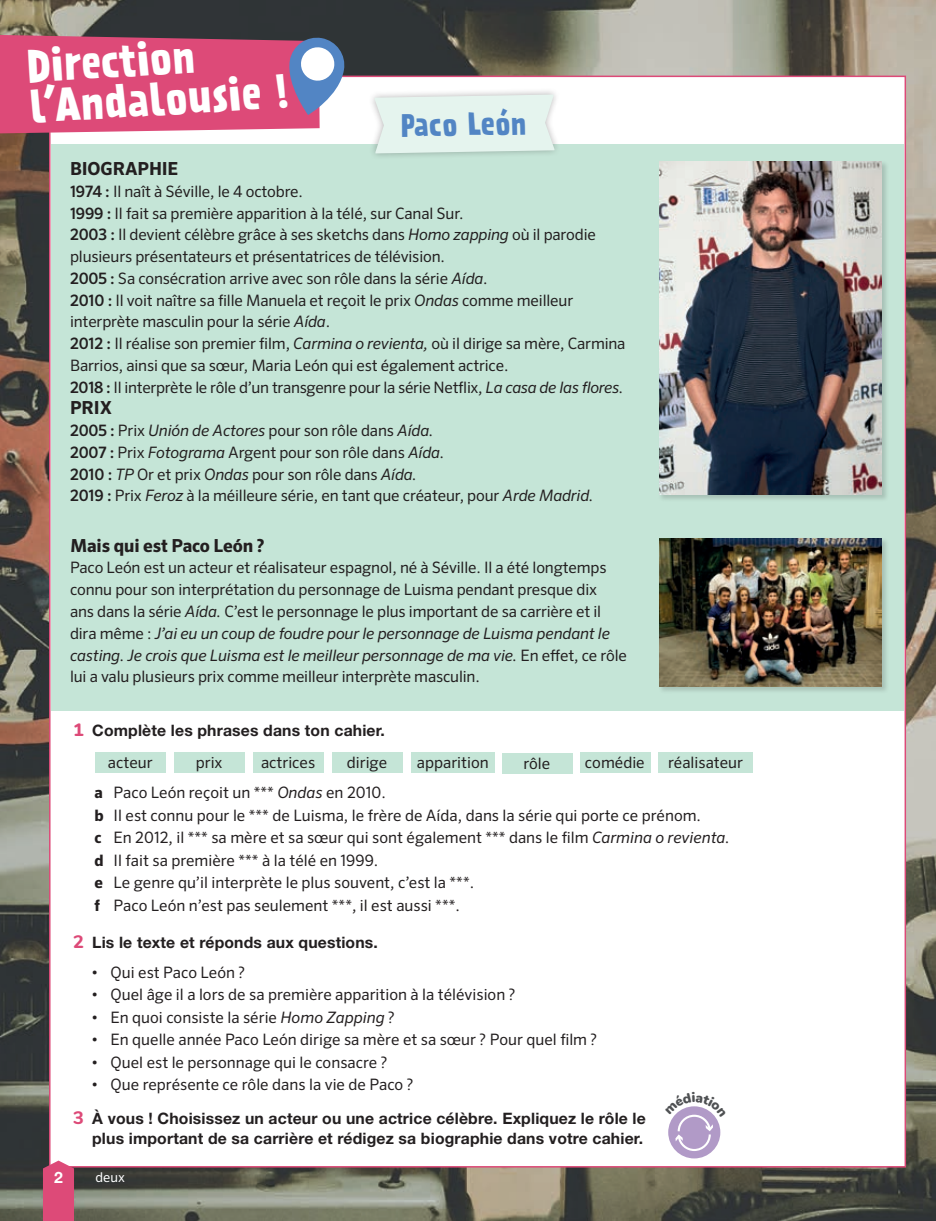
<style>
.page{position:relative;width:936px;height:1221px;background:#fff}
.page>*{position:absolute;margin:0;border:0;box-sizing:border-box;transform-origin:0 0}
.t1{font:700 41.4px "Prater Sans Pro";color:#fff}
.t2{font:700 28.5px "Prater Sans Pro";color:#5285c4}
.CONVERSACION{font:700 18px "Sero Pro";letter-spacing:-.01em;color:#231f20}
.CONVERSACION-2{font:15.75px/21.8px "Sero Pro";letter-spacing:-.01em;color:#231f20}
.ACTIVIDADES_SERO_1_2{font:15.75px/22.5px "Sero Pro";color:#231f20}
.ACTIVIDAD_1A_1B{font:700 15.75px/19.5px "Helvetica Neue LT Pro";letter-spacing:.01em;color:#231f20;text-align:right}
.t3{font:700 15.75px "Helvetica Neue LT Pro";color:#fff}
.t4{font:13.5px "Sero Pro";color:#fff}
.s1{font-weight:500}
.s2{font-style:italic}
.s3{font-family:"Nunito";font-weight:800;font-size:18px;color:#dd4a78}
.s4{font-weight:700}
</style>
<div class="page">
<img style="left:0;top:0;width:935px;height:1220px">
<div style="left:49px;top:76px;width:857px;height:1091px;background:#fff;border:2px solid #dd4a78"></div>
<svg style="left:0;top:35px;width:346px;height:98px;background:#d05b85"></svg>
<div style="left:668px;top:1106px;width:52px;height:52px;background:#b19ac7;border-radius:50%"></div>
<svg style="left:43px;top:1160px;width:31px;height:60px;background:#da517c"></svg>
<div style="left:95px;top:752px;width:71px;height:20px;background:#c5e5d7"></div>
<div style="left:174px;top:752px;width:71px;height:20px;background:#c5e5d7"></div>
<div style="left:253px;top:752px;width:71px;height:20px;background:#c5e5d7"></div>
<div style="left:332px;top:752px;width:70px;height:20px;background:#c5e5d7"></div>
<div style="left:411px;top:752px;width:83px;height:20px;background:#c5e5d7"></div>
<div style="left:502px;top:753px;width:70px;height:20px;background:#c5e5d7"></div>
<div style="left:580px;top:752px;width:70px;height:20px;background:#c5e5d7"></div>
<div style="left:658px;top:752px;width:95px;height:20px;background:#c5e5d7"></div>
<div style="left:51px;top:145px;width:852px;height:566px;background:#c5e5d7"></div>
<div style="left:657px;top:537px;width:231px;height:156px;background:#231f20;opacity:.18"></div>
<img style="left:659px;top:538px;width:222px;height:148px">
<div style="left:657px;top:159px;width:231px;height:342px;background:#231f20;opacity:.18"></div>
<img style="left:659px;top:161px;width:222px;height:334px">
<svg style="left:367px;top:91px;width:194px;height:66px"></svg>
<svg style="left:668px;top:1106px;width:53px;height:45px"></svg>
<p class="t1" style="left:25px;top:36px;width:170px;rotate:-4deg">Direction</p>
<p class="t1" style="left:27px;top:77px;width:261px;rotate:-4deg">l’Andalousie !</p>
<p class="t2" style="left:400px;top:104px;width:127px;rotate:-1deg">Paco León</p>
<p class="CONVERSACION" style="left:70px;top:158px;width:110px">BIOGRAPHIE</p>
<p class="CONVERSACION-2" style="left:70px;top:180px;width:234px"><span class="s1">1974 :</span> Il naît à Séville, le 4 octobre.</p>
<p class="CONVERSACION-2" style="left:70px;top:202px;width:395px"><span class="s1">1999 :</span> Il fait sa première apparition à la télé, sur Canal Sur.</p>
<p class="CONVERSACION-2" style="left:70px;top:224px;width:527px"><span class="s1">2003 :</span> Il devient célèbre grâce à ses sketchs dans <span class="s2">Homo zapping</span> où il parodie plusieurs présentateurs et présentatrices de télévision.</p>
<p class="CONVERSACION-2" style="left:70px;top:267px;width:419px"><span class="s1">2005 :</span> Sa consécration arrive avec son rôle dans la série <span class="s2">Aída</span>.</p>
<p class="CONVERSACION-2" style="left:70px;top:289px;width:504px"><span class="s1">2010 :</span> Il voit naître sa fille Manuela et reçoit le prix <span class="s2">Ondas</span> comme meilleur interprète masculin pour la série <span class="s2">Aída</span>.</p>
<p class="CONVERSACION-2" style="left:70px;top:332px;width:557px"><span class="s1">2012 :</span> Il réalise son premier film, <span class="s2">Carmina o revienta,</span> où il dirige sa mère, Carmina<br>Barrios, ainsi que sa sœur, Maria León qui est également actrice.</p>
<p class="CONVERSACION-2" style="left:70px;top:376px;width:555px"><span class="s1">2018 :</span> Il interprète le rôle d’un transgenre pour la série Netflix, <span class="s2">La casa de las flores.</span></p>
<p class="CONVERSACION" style="left:70px;top:397px;width:44px">PRIX</p>
<p class="CONVERSACION-2" style="left:70px;top:419px;width:365px"><span class="s1">2005 :</span> Prix <span class="s2">Unión de Actores</span> pour son rôle dans <span class="s2">Aída.</span></p>
<p class="CONVERSACION-2" style="left:70px;top:441px;width:376px"><span class="s1">2007 :</span> Prix <span class="s2">Fotograma</span> Argent pour son rôle dans <span class="s2">Aída.</span></p>
<p class="CONVERSACION-2" style="left:70px;top:463px;width:348px"><span class="s1">2010 :</span> <span class="s2">TP</span> Or et prix <span class="s2">Ondas</span> pour son rôle dans <span class="s2">Aída.</span></p>
<p class="CONVERSACION-2" style="left:70px;top:485px;width:525px"><span class="s1">2019 :</span> Prix <span class="s2">Feroz</span> à la méilleure série, en tant que créateur, pour <span class="s2">Arde Madrid.</span></p>
<p class="CONVERSACION" style="left:70px;top:534px;width:196px">Mais qui est Paco León ?</p>
<p class="CONVERSACION-2" style="left:70px;top:557px;width:558px">Paco León est un acteur et réalisateur espagnol, né à Séville. Il a été longtemps connu pour son interprétation du personnage de Luisma pendant presque dix<br>ans dans la série <span class="s2">Aída.</span> C’est le personnage le plus important de sa carrière et il dira même : <span class="s2">J’ai eu un coup de foudre pour le personnage de Luisma pendant le casting. Je crois que Luisma est le meilleur personnage de ma vie.</span> En effet, ce rôle lui a valu plusieurs prix comme meilleur interprète masculin.</p>
<p class="ACTIVIDAD_1A_1B" style="left:73px;top:720px;width:313px"><span class="s3">1</span> Complète les phrases dans ton cahier.</p>
<p class="ACTIVIDADES_SERO_1_2" style="left:108px;top:750px;width:46px">acteur</p>
<p class="ACTIVIDADES_SERO_1_2" style="left:196px;top:750px;width:28px">prix</p>
<p class="ACTIVIDADES_SERO_1_2" style="left:261px;top:750px;width:56px">actrices</p>
<p class="ACTIVIDADES_SERO_1_2" style="left:347px;top:750px;width:42px">dirige</p>
<p class="ACTIVIDADES_SERO_1_2" style="left:417px;top:750px;width:73px">apparition</p>
<p class="ACTIVIDADES_SERO_1_2" style="left:523px;top:751px;width:28px">rôle</p>
<p class="ACTIVIDADES_SERO_1_2" style="left:585px;top:750px;width:61px">comédie</p>
<p class="ACTIVIDADES_SERO_1_2" style="left:668px;top:750px;width:76px">réalisateur</p>
<p class="ACTIVIDADES_SERO_1_2" style="left:94px;top:781px;width:637px"><span class="s4">a</span> Paco León reçoit un *** <span class="s2">Ondas</span> en 2010.<br><span class="s4">b</span> Il est connu pour le *** de Luisma, le frère de Aída, dans la série qui porte ce prénom.<br><span class="s4">c</span> En 2012, il *** sa mère et sa sœur qui sont également *** dans le film <span class="s2">Carmina o revienta. </span><span class="s4">d</span> Il fait sa première *** à la télé en 1999.<br><span class="s4">e</span> Le genre qu’il interprète le plus souvent, c’est la ***.<br><span class="s4">f</span> Paco León n’est pas seulement ***, il est aussi ***.</p>
<p class="ACTIVIDAD_1A_1B" style="left:73px;top:932px;width:306px"><span class="s3">2</span> Lis le texte et réponds aux questions.</p>
<p class="t3" style="left:54px;top:1166px;width:10px">2</p>
<p class="ACTIVIDADES_SERO_1_2" style="left:91px;top:960px;width:155px">• Qui est Paco León ?</p>
<p class="ACTIVIDADES_SERO_1_2" style="left:91px;top:982px;width:425px">• Quel âge il a lors de sa première apparition à la télévision ?</p>
<p class="ACTIVIDADES_SERO_1_2" style="left:91px;top:1005px;width:305px">• En quoi consiste la série <span class="s2">Homo Zapping</span> ?</p>
<p class="ACTIVIDADES_SERO_1_2" style="left:91px;top:1027px;width:507px">• En quelle année Paco León dirige sa mère et sa sœur ? Pour quel film ?</p>
<p class="ACTIVIDADES_SERO_1_2" style="left:91px;top:1050px;width:297px">• Quel est le personnage qui le consacre ?</p>
<p class="ACTIVIDADES_SERO_1_2" style="left:91px;top:1072px;width:324px">• Que représente ce rôle dans la vie de Paco ?</p>
<p class="ACTIVIDAD_1A_1B" style="left:73px;top:1108px;width:574px"><span class="s3">3</span> À vous ! Choisissez un acteur ou une actrice célèbre. Expliquez le rôle le plus important de sa carrière et rédigez sa biographie dans votre cahier.</p>
<p class="t4" style="left:95px;top:1169px;width:31px">deux</p>
</div>
